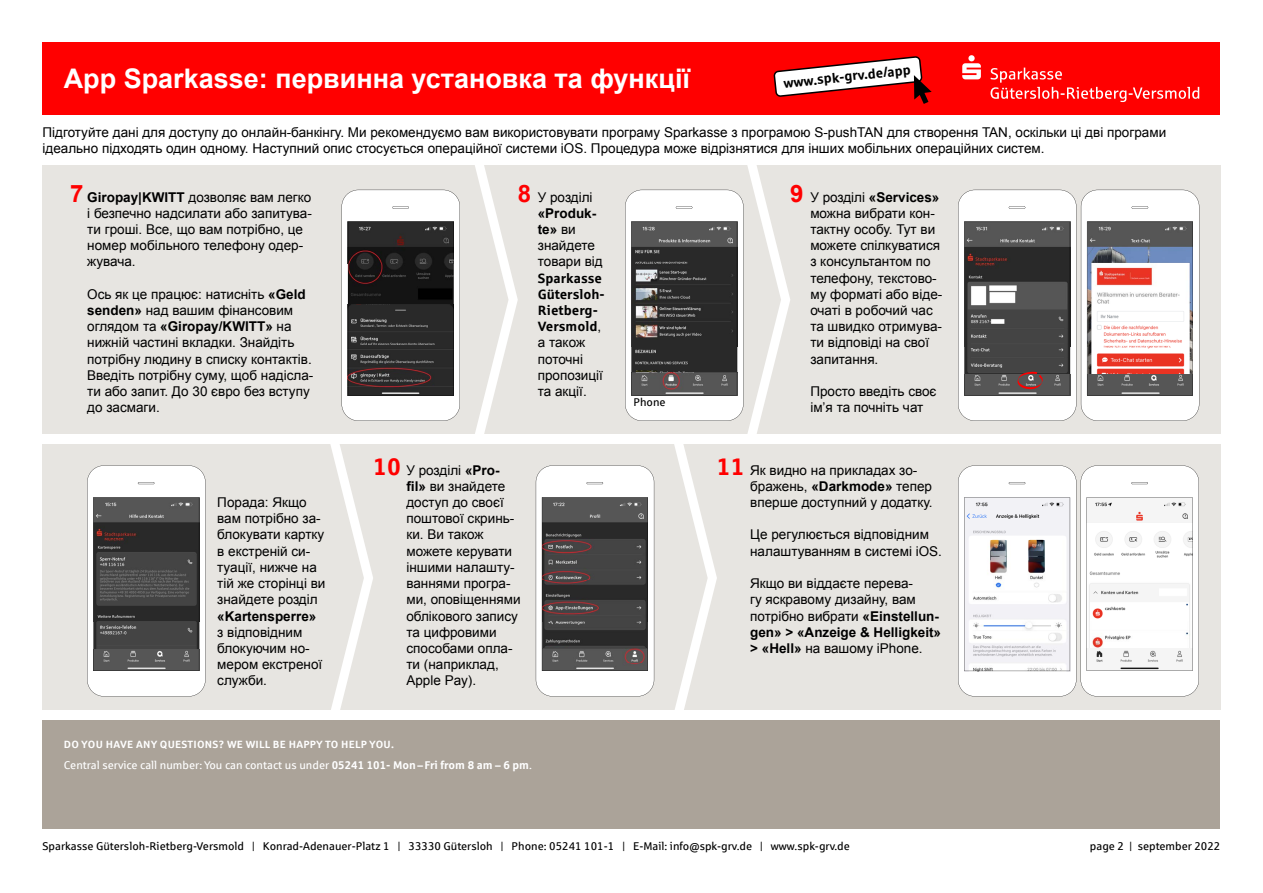
<style>
.page{position:relative;width:1263px;height:893px;background:#fff}
.page>*{position:absolute;margin:0;border:0;box-sizing:border-box;transform-origin:0 0}
.t1{font:700 27px "Arial";color:#fff}
.t2{font:13.5px/16.2px "Arial";color:#000}
.t3{font:700 13.5px/16.2px "Sparkasse Rg";color:#000}
.t4{font:700 13.5px "Arial";color:#000}
.t5{font:11.25px "Sparkasse Rg";color:#000}
.t6{font:11.25px "Sparkasse Rg";color:#fff}
.t7{font:700 10.5px "Sparkasse Rg";letter-spacing:.025em;color:#fff}
.s1{font-weight:700;font-size:24px;color:#f00}
.s2{font-weight:700}
.s3{font-family:"Arial";font-weight:400}
.s4{font-family:"Sparkasse Rg";font-weight:700;font-size:24px;color:#f00}
</style>
<div class="page">
<div style="left:43px;top:166px;width:1178px;height:544px;background:#e7e5e1"></div>
<div style="left:43px;top:43px;width:1177px;height:72px;background:#f00"></div>
<div style="left:28px;top:434px;width:1225px;height:9px;background:#fff"></div>
<svg style="left:474px;top:165px;width:44px;height:269px"></svg>
<svg style="left:330px;top:443px;width:43px;height:267px"></svg>
<svg style="left:87px;top:465px;width:119px;height:231px;background:#807f7f"></svg>
<svg style="left:958px;top:465px;width:241px;height:231px;background:#f1f0f0"></svg>
<svg style="left:342px;top:190px;width:118px;height:231px;background:#6d6c6c"></svg>
<svg style="left:958px;top:190px;width:241px;height:231px;background:#aaa2a2"></svg>
<svg style="left:536px;top:165px;width:254px;height:545px"></svg>
<div style="left:43px;top:720px;width:1177px;height:109px;background:#aba399"></div>
<svg style="left:962px;top:55px;width:237px;height:47px"></svg>
<svg style="left:773px;top:56px;width:159px;height:48px"></svg>
<p class="t3" style="left:783px;top:74px;width:129px;rotate:-6deg">www.spk-grv.de/app</p>
<h1 class="t1" style="left:64px;top:61px;width:628px">App Sparkasse: первинна установка та функції</h1>
<p class="t2" style="left:43px;top:124px;width:1125px">Підготуйте дані для доступу до онлайн-банкінгу. Ми рекомендуємо вам використовувати програму Sparkasse з програмою S-pushTAN для створення TAN, оскільки ці дві програми ідеально підходять один одному. Наступний опис стосується операційної системи iOS. Процедура може відрізнятися для інших мобільних операційних систем.</p>
<p class="t2" style="left:87px;top:189px;width:226px;text-indent:-17px"><span class="s1">7</span> <span class="s2">Giropay|KWITT</span> дозволяє вам легко і безпечно надсилати або запитува&shy;ти гроші. Все, що вам потрібно, це номер мобільного телефону одер&shy;жувача.</p>
<p class="t2" style="left:87px;top:286px;width:228px">Ось як це працює: натисніть <span class="s2">«Geld senden»</span> над вашим фінансовим оглядом та <span class="s2">«Giropay/KWITT»</span> на нижній частині вкладки. Знайдіть потрібну людину в списку контактів.<br>Введіть потрібну суму, щоб надісла&shy;ти або запит. До 30 євро без вступу до засмаги.</p>
<p class="t2" style="left:217px;top:494px;width:110px">Порада: Якщо вам потрібно за&shy;блокувати картку в екстреній си&shy;туації, нижче на тій же сторінці ви знайдете розділ</p>
<p class="t4" style="left:217px;top:607px;width:101px">«Kartensperre»</p>
<p class="t2" style="left:217px;top:624px;width:107px">з відповідним блокуючим но&shy;мером екстреної служби.</p>
<p class="t2" style="left:538px;top:189px;width:66px;text-indent:-20px"><span class="s1">8</span> У розділі <span class="s2">«Produk&shy;te»</span> ви знайдете товари від</p>
<p class="t3" style="left:538px;top:269px;width:68px">Sparkasse<br>Güters loh-<br>Rietberg-<br>Versmold<span class="s3">,</span></p>
<p class="t2" style="left:538px;top:335px;width:67px">а також поточні пропозиції та акції.</p>
<p class="t5" style="left:633px;top:395px;width:34px">Phone</p>
<p class="t2" style="left:810px;top:189px;width:133px;text-indent:-20px"><span class="s1">9</span> У розділі <span class="s2">«Services» </span>можна вибрати кон&shy;тактну особу. Тут ви можете спілкуватися з консультантом по телефону, текстово&shy;му форматі або віде&shy;очаті в робочий час та швидко отримува&shy;ти відповіді на свої запитання.</p>
<p class="t2" style="left:810px;top:383px;width:128px">Просто введіть своє ім’я та почніть чат</p>
<p class="t2" style="left:406px;top:462px;width:116px;text-indent:-33px"><span class="s4">10</span> У розділі <span class="s2">«Pro&shy;fil»</span> ви знайдете доступ до своєї поштової скринь&shy;ки. Ви також можете керувати іншими налашту&shy;ваннями програ&shy;ми, оповіщеннями облікового запису та цифровими способами опла&shy;ти (наприклад,<br>Apple Pay).</p>
<p class="t2" style="left:750px;top:462px;width:184px;text-indent:-33px"><span class="s4">11</span> Як видно на прикладах зо&shy;бражень, <span class="s2">«Darkmode»</span> тепер вперше доступний у додатку.</p>
<p class="t2" style="left:750px;top:527px;width:193px">Це регулюється відповідним налаштуванням в системі iOS.</p>
<p class="t2" style="left:750px;top:575px;width:192px">Якщо ви віддаєте перева-<br>гу яскравому дизайну, вам потрібно вибрати <span class="s2">«Einstellun&shy;gen» &gt; «Anzeige &amp; Helligkeit» &gt; «Hell»</span> на вашому iPhone.</p>
<p class="t7" style="left:64px;top:737px;width:332px">DO YOU HAVE ANY QUESTIONS? WE WILL BE HAPPY TO HELP YOU.</p>
<p class="t6" style="left:64px;top:758px;width:470px">Central service call number: You can contact us under <span class="s2">05241 101- Mon – Fri from 8 am – 6 pm</span>.</p>
<p class="t5" style="left:43px;top:839px;width:809px">Sparkasse Gütersloh-Rietberg-Versmold | Konrad-Adenauer-Platz 1 | 33330 Gütersloh | Phone: 05241 101-1 | E-Mail: info@spk-grv.de | www.spk-grv.de</p>
<p class="t5" style="left:1090px;top:839px;width:132px">page 2 | september 2022</p>
</div>
